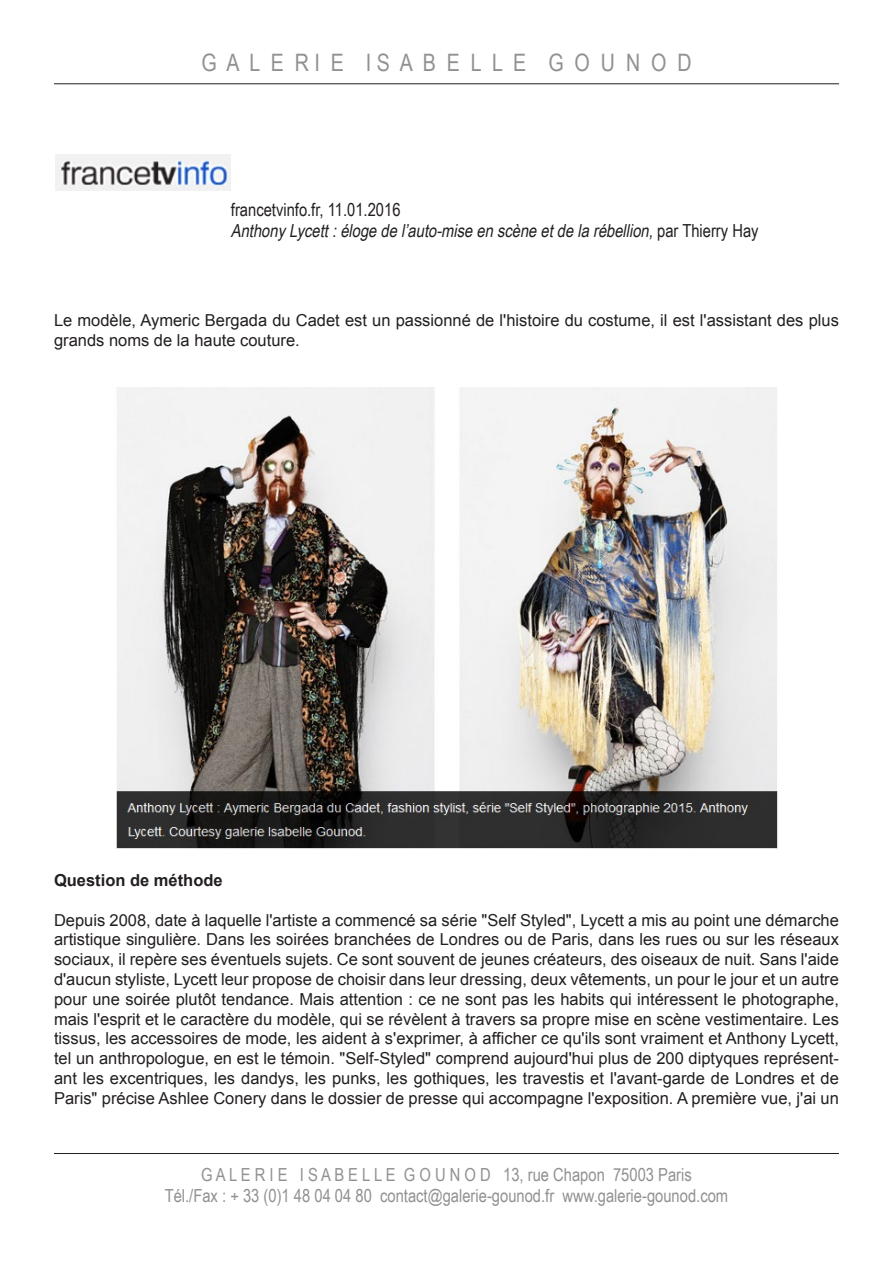
<style>
.page{position:relative;width:893px;height:1263px;background:#fff}
.page>*{position:absolute;margin:0;border:0;box-sizing:border-box;transform-origin:0 0}
.t1{font:24px "Arial Narrow";color:#929090}
.t2{font:18px/21.6px "Arial Narrow";color:#929090;text-align:center}
.t3{font:italic 18px "Arial Narrow";color:#231f20}
.t4{font:18px "Arial Narrow";color:#231f20}
.t5{font:16.5px/19.8px "Arial";color:#231f20}
.t6{font:700 16.5px "Arial";color:#231f20}
.s1{font-style:normal}
</style>
<div class="page">
<hr style="left:54px;top:84px;width:785px;height:1px;background:#231f20">
<hr style="left:54px;top:1153px;width:785px;height:1px;background:#231f20">
<img style="left:116px;top:388px;width:662px;height:461px">
<img style="left:55px;top:154px;width:176px;height:36px">
<h1 class="t1" style="left:201px;top:45px;width:492px">G A L E R I E I S A B E L L E G O U N O D</h1>
<p class="t4" style="left:231px;top:196px;width:171px">francetvinfo.fr, 11.01.2016</p>
<p class="t3" style="left:231px;top:218px;width:529px">AnthonyLycett:élogedel’auto-miseenscèneetdelarébellion,<span class="s1">p a r T h i e r r y H a y</span></p>
<p class="t5" style="left:54px;top:311px;width:786px">Le modèle, Aymeric Bergada du Cadet est un passionné de l'histoire du costume, il est l'assistant des plus grands noms de la haute couture.</p>
<p class="t6" style="left:54px;top:869px;width:170px">Question de méthode</p>
<p class="t5" style="left:54px;top:910px;width:786px;text-align:justify">Depuis 2008, date à laquelle l'artiste a commencé sa série "Self Styled", Lycett a mis au point une démarche artistique singulière. Dans les soirées branchées de Londres ou de Paris, dans les rues ou sur les réseaux sociaux, il repère ses éventuels sujets. Ce sont souvent de jeunes créateurs, des oiseaux de nuit. Sans l'aide d'aucun styliste, Lycett leur propose de choisir dans leur dressing, deux vêtements, un pour le jour et un autre pour une soirée plutôt tendance. Mais attention : ce ne sont pas les habits qui intéressent le photographe, mais l'esprit et le caractère du modèle, qui se révèlent à travers sa propre mise en scène vestimentaire. Les tissus, les accessoires de mode, les aident à s'exprimer, à afficher ce qu'ils sont vraiment et Anthony Lycett, tel un anthropologue, en est le témoin. "Self-Styled" comprend aujourd'hui plus de 200 diptyques représent&shy;ant les excentriques, les dandys, les punks, les gothiques, les travestis et l'avant-garde de Londres et de Paris" précise Ashlee Conery dans le dossier de presse qui accompagne l'exposition. A première vue, j'ai un</p>
<p class="t2" style="left:165px;top:1163px;width:565px">G A L E R I E I S A B E L L E G O U N O D 13, rue Chapon 75003 Paris<br>Tél./Fax : + 33 (0)1 48 04 04 80 contact@galerie-gounod.fr www.galerie-gounod.com</p>
</div>
